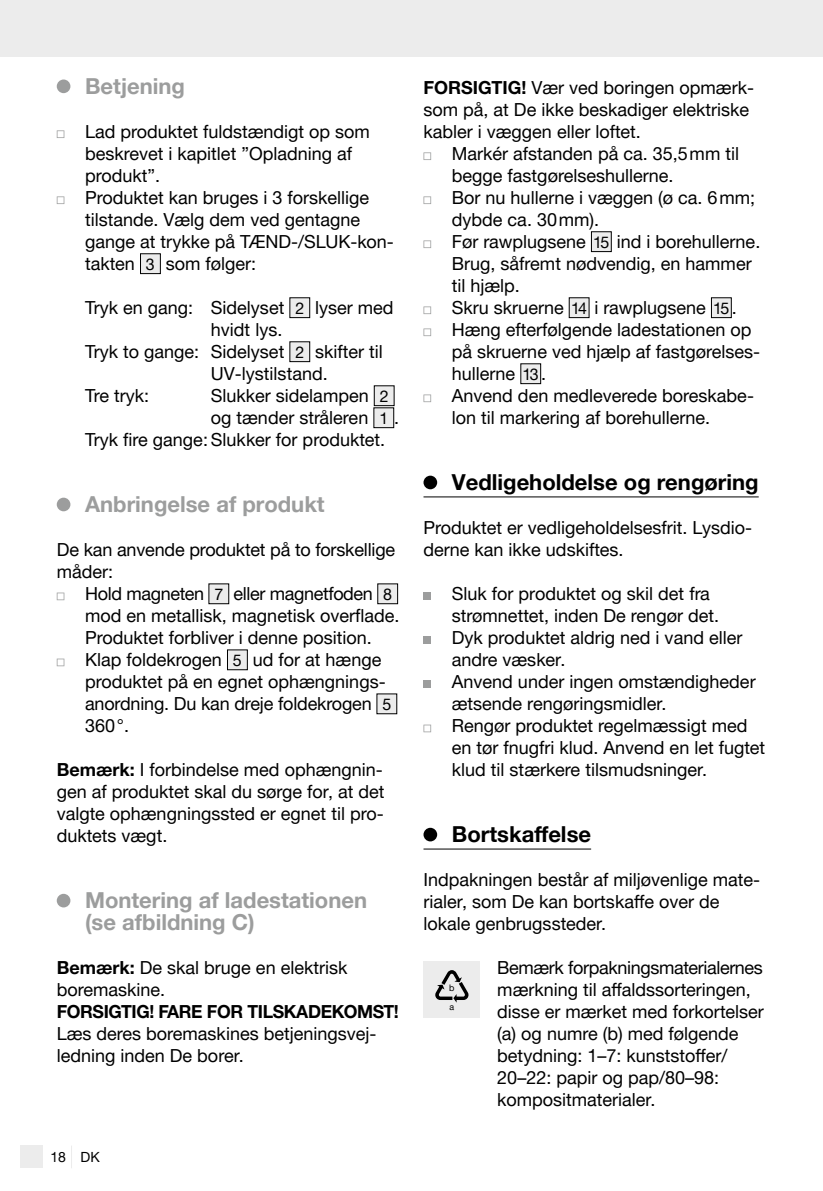
<style>
.page{position:relative;width:823px;height:1191px;background:#fff}
.page>*{position:absolute;margin:0;border:0;box-sizing:border-box;transform-origin:0 0}
.t1{font:700 22px/22px "Helvetica Neue Parkside";color:#9c9d9d}
.t2{font:700 22px "Helvetica Neue Parkside";color:#000}
.t3{font:18px/22px "Helvetica Neue Parkside";color:#000}
.t4{font:700 18px "Helvetica Neue Parkside";letter-spacing:-.02em;color:#000}
.t5{font:14px "Helvetica Neue Parkside";color:#000}
.t6{font:9px "Helvetica Neue Parkside";color:#000}
.t7{font:8.8px "Helvetica Neue Parkside";color:#000}
.s1{font-size:16px}
.s2{font-weight:700}
</style>
<div class="page">
<div style="left:0;top:0;width:822px;height:57px;background:#ececec"></div>
<div style="left:20px;top:1145px;width:23px;height:23px;background:#ececec"></div>
<svg style="left:71px;top:1146px;width:1px;height:22px"></svg>
<div style="left:57px;top:79px;width:13px;height:14px;background:#9c9d9d;border-radius:50%"></div>
<svg style="left:57px;top:130px;width:7px;height:8px"></svg>
<svg style="left:57px;top:196px;width:7px;height:8px"></svg>
<div style="left:140px;top:254px;width:20px;height:20px;background:#ececec"></div>
<div style="left:140px;top:253px;width:21px;height:21px;border:1px solid #000"></div>
<div style="left:290px;top:298px;width:19px;height:20px;background:#ececec"></div>
<div style="left:289px;top:297px;width:21px;height:21px;border:1px solid #000"></div>
<div style="left:290px;top:342px;width:19px;height:20px;background:#ececec"></div>
<div style="left:289px;top:341px;width:21px;height:21px;border:1px solid #000"></div>
<div style="left:374px;top:386px;width:20px;height:20px;background:#ececec"></div>
<div style="left:373px;top:385px;width:21px;height:21px;border:1px solid #000"></div>
<div style="left:373px;top:408px;width:20px;height:20px;background:#ececec"></div>
<div style="left:373px;top:407px;width:21px;height:21px;border:1px solid #000"></div>
<div style="left:57px;top:497px;width:13px;height:14px;background:#9c9d9d;border-radius:50%"></div>
<svg style="left:57px;top:592px;width:7px;height:8px"></svg>
<div style="left:209px;top:584px;width:19px;height:20px;background:#ececec"></div>
<div style="left:377px;top:584px;width:20px;height:20px;background:#ececec"></div>
<div style="left:377px;top:583px;width:21px;height:21px;border:1px solid #000"></div>
<svg style="left:57px;top:658px;width:7px;height:8px"></svg>
<div style="left:227px;top:650px;width:20px;height:20px;background:#ececec"></div>
<div style="left:227px;top:649px;width:21px;height:21px;border:1px solid #000"></div>
<div style="left:376px;top:694px;width:20px;height:20px;background:#ececec"></div>
<div style="left:57px;top:893px;width:13px;height:14px;background:#9c9d9d;border-radius:50%"></div>
<hr style="left:423px;top:496px;width:335px;height:1px;background:#000">
<hr style="left:423px;top:848px;width:167px;height:1px;background:#000">
<svg style="left:423px;top:152px;width:8px;height:8px"></svg>
<svg style="left:423px;top:196px;width:8px;height:8px"></svg>
<svg style="left:423px;top:240px;width:8px;height:8px"></svg>
<div style="left:591px;top:232px;width:20px;height:20px;background:#ececec"></div>
<div style="left:590px;top:231px;width:21px;height:21px;border:1px solid #000"></div>
<svg style="left:423px;top:306px;width:8px;height:8px"></svg>
<div style="left:569px;top:298px;width:19px;height:20px;background:#ececec"></div>
<div style="left:711px;top:298px;width:19px;height:20px;background:#ececec"></div>
<div style="left:710px;top:297px;width:21px;height:21px;border:1px solid #000"></div>
<svg style="left:423px;top:328px;width:8px;height:8px"></svg>
<div style="left:520px;top:364px;width:20px;height:20px;background:#ececec"></div>
<div style="left:520px;top:363px;width:21px;height:21px;border:1px solid #000"></div>
<svg style="left:423px;top:394px;width:8px;height:8px"></svg>
<div style="left:423px;top:475px;width:14px;height:14px;background:#000;border-radius:50%"></div>
<div style="left:423px;top:592px;width:8px;height:8px;background:#9c9d9d"></div>
<div style="left:423px;top:636px;width:8px;height:8px;background:#9c9d9d"></div>
<div style="left:423px;top:680px;width:8px;height:8px;background:#9c9d9d"></div>
<svg style="left:423px;top:724px;width:8px;height:8px"></svg>
<div style="left:423px;top:827px;width:14px;height:14px;background:#000;border-radius:50%"></div>
<div style="left:423px;top:961px;width:57px;height:57px;background:#ececec"></div>
<svg style="left:435px;top:970px;width:33px;height:32px"></svg>
<p class="t1" style="left:85px;top:75px;width:101px">Betjening</p>
<p class="t3" style="left:85px;top:121px;width:310px">Lad produktet fuldstændigt op som beskrevet i kapitlet ”Opladning af produkt”.<br>Produktet kan bruges i 3 forskellige tilstande. Vælg dem ved gentagne gange at trykke på TÆND-/SLUK-kon&shy;takten <span class="s1">3</span> som følger:</p>
<p class="t3" style="left:85px;top:297px;width:310px">Tryk en gang: Sidelyset <span class="s1">2</span> lyser med</p>
<p class="t3" style="left:211px;top:319px;width:73px">hvidt lys.</p>
<p class="t3" style="left:85px;top:341px;width:299px">Tryk to gange: Sidelyset <span class="s1">2</span> skifter til</p>
<p class="t3" style="left:211px;top:363px;width:118px">UV-lystilstand.</p>
<p class="t3" style="left:85px;top:385px;width:66px">Tre tryk:</p>
<p class="t3" style="left:211px;top:385px;width:179px">Slukker sidelampen <span class="s1">2</span></p>
<p class="t3" style="left:211px;top:407px;width:190px">og tænder stråleren <span class="s1">1</span> .</p>
<p class="t3" style="left:85px;top:429px;width:301px">Tryk fire gange: Slukker for produktet.</p>
<p class="t1" style="left:85px;top:493px;width:241px">Anbringelse af produkt</p>
<p class="t3" style="left:57px;top:539px;width:340px">De kan anvende produktet på to forskellige måder:</p>
<p class="t3" style="left:85px;top:583px;width:315px">Hold magneten <span class="s1">7</span> eller magnetfoden <span class="s1">8 </span>mod en metallisk, magnetisk overflade.<br>Produktet forbliver i denne position.<br>Klap foldekrogen <span class="s1">5</span> ud for at hænge produktet på en egnet ophængnings&shy;anordning. Du kan dreje foldekrogen <span class="s1">5<br></span>360 °.</p>
<p class="t3" style="left:57px;top:759px;width:329px;text-align:justify"><span class="s2">Bemærk:</span> I forbindelse med ophængnin&shy;gen af produktet skal du sørge for, at det valgte ophængningssted er egnet til pro&shy;duktets vægt.</p>
<p class="t1" style="left:85px;top:889px;width:283px">Montering af ladestationen (se afbildning C)</p>
<p class="t3" style="left:57px;top:957px;width:292px"><span class="s2">Bemærk:</span> De skal bruge en elektrisk boremaskine.</p>
<p class="t4" style="left:57px;top:1001px;width:343px">FORSIGTIG! FARE FOR TILSKADEKOMST!</p>
<p class="t3" style="left:57px;top:1023px;width:321px">Læs deres boremaskines betjeningsvej&shy;ledning inden De borer.</p>
<p class="t5" style="left:50px;top:1149px;width:51px">18 DK</p>
<p class="t3" style="left:423px;top:77px;width:332px"><span class="s2">FORSIGTIG!</span> Vær ved boringen opmærk&shy;som på, at De ikke beskadiger elektriske kabler i væggen eller loftet.</p>
<p class="t3" style="left:451px;top:143px;width:310px">Markér afstanden på ca. 35,5 mm til begge fastgørelseshullerne.<br>Bor nu hullerne i væggen (ø ca. 6 mm; dybde ca. 30 mm).<br>Før rawplugsene <span class="s1">15</span> ind i borehullerne.<br>Brug, såfremt nødvendig, en hammer til hjælp.<br>Skru skruerne <span class="s1">14</span> i rawplugsene <span class="s1">15</span> .<br>Hæng efterfølgende ladestationen op på skruerne ved hjælp af fastgørelses&shy;hullerne <span class="s1">13</span> .<br>Anvend den medleverede boreskabe&shy;lon til markering af borehullerne.</p>
<p class="t2" style="left:451px;top:470px;width:308px">Vedligeholdelse og rengøring</p>
<p class="t3" style="left:423px;top:517px;width:330px">Produktet er vedligeholdelsesfrit. Lysdio&shy;derne kan ikke udskiftes.</p>
<p class="t3" style="left:451px;top:583px;width:314px">Sluk for produktet og skil det fra strømnettet, inden De rengør det.<br>Dyk produktet aldrig ned i vand eller andre væsker.<br>Anvend under ingen omstændigheder ætsende rengøringsmidler.<br>Rengør produktet regelmæssigt med en tør fnugfri klud. Anvend en let fugtet klud til stærkere tilsmudsninger.</p>
<p class="t2" style="left:451px;top:822px;width:141px">Bortskaffelse</p>
<p class="t3" style="left:423px;top:869px;width:338px">Indpakningen består af miljøvenlige mate&shy;rialer, som De kan bortskaffe over de lokale genbrugssteder.</p>
<p class="t6" style="left:449px;top:983px;width:7px">b</p>
<p class="t7" style="left:449px;top:1001px;width:6px">a</p>
<p class="t3" style="left:497px;top:957px;width:268px">Bemærk forpakningsmaterialernes mærkning til affaldssorteringen, disse er mærket med forkortelser (a) og numre (b) med følgende betydning: 1–7: kunststoffer/<br>20–22: papir og pap/80–98: kompositmaterialer.</p>
</div>
